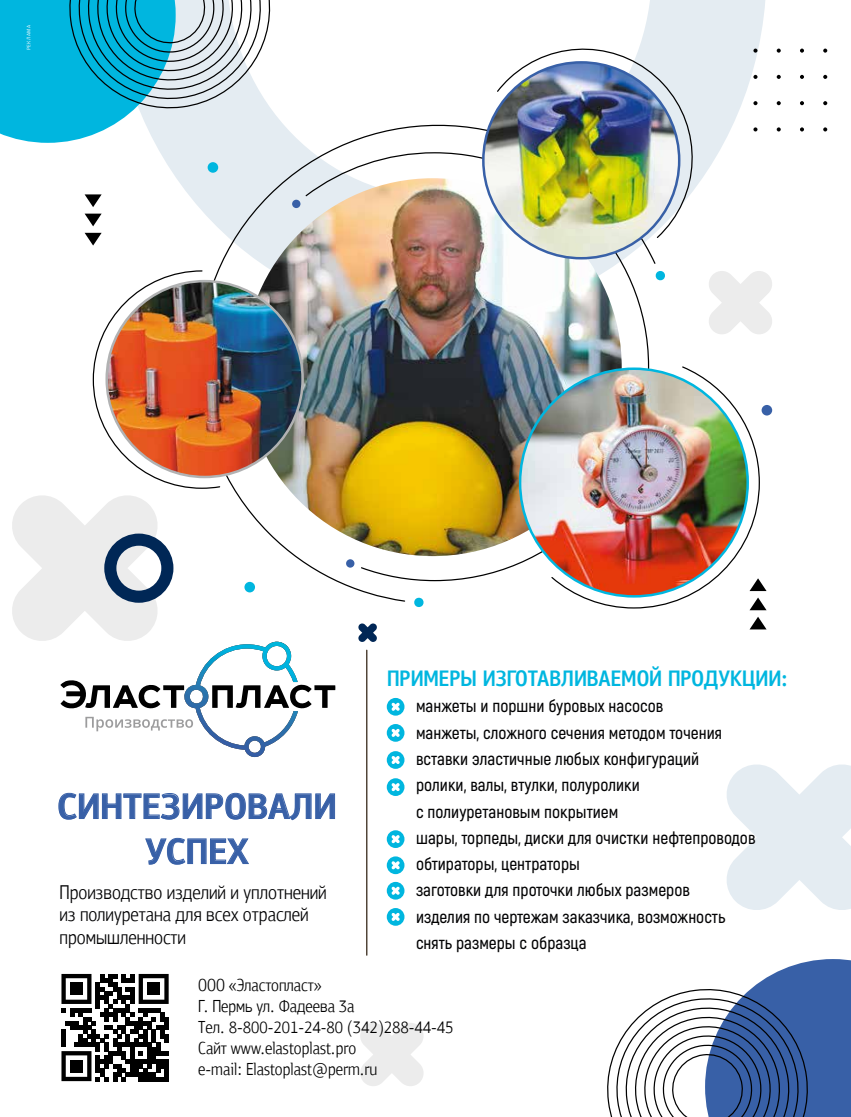
<style>
.page{position:relative;width:851px;height:1117px;background:#fff}
.page>*{position:absolute;margin:0;border:0;box-sizing:border-box;transform-origin:0 0}
.t1{font:600 17.5px/26.2px "Akrobat";color:#020203}
.t2{font:300 17.5px "PF Bulletin Sans Pro";color:#000}
.t3{font:5px "Russ News Sans";letter-spacing:.11em;color:#fff}
</style>
<div class="page">
<svg style="left:155px;top:0;width:610px;height:174px"></svg>
<svg style="left:358px;top:623px;width:19px;height:19px"></svg>
<svg style="left:709px;top:271px;width:63px;height:63px"></svg>
<svg style="left:727px;top:764px;width:123px;height:146px"></svg>
<svg style="left:753px;top:49px;width:4px;height:4px"></svg>
<svg style="left:753px;top:75px;width:4px;height:4px"></svg>
<svg style="left:753px;top:101px;width:4px;height:4px"></svg>
<svg style="left:753px;top:127px;width:4px;height:4px"></svg>
<svg style="left:776px;top:49px;width:4px;height:4px"></svg>
<svg style="left:776px;top:75px;width:4px;height:4px"></svg>
<svg style="left:776px;top:101px;width:4px;height:4px"></svg>
<svg style="left:776px;top:127px;width:4px;height:4px"></svg>
<svg style="left:800px;top:49px;width:3px;height:4px"></svg>
<svg style="left:800px;top:75px;width:3px;height:4px"></svg>
<svg style="left:800px;top:101px;width:3px;height:4px"></svg>
<svg style="left:800px;top:127px;width:3px;height:4px"></svg>
<svg style="left:823px;top:49px;width:4px;height:4px"></svg>
<svg style="left:823px;top:75px;width:4px;height:4px"></svg>
<svg style="left:823px;top:101px;width:4px;height:4px"></svg>
<svg style="left:823px;top:127px;width:4px;height:4px"></svg>
<svg style="left:0;top:0;width:275px;height:143px;background:#53bfd9"></svg>
<svg style="left:607px;top:959px;width:243px;height:157px"></svg>
<svg style="left:414px;top:602px;width:10px;height:5px"></svg>
<svg style="left:656px;top:271px;width:9px;height:10px"></svg>
<svg style="left:174px;top:100px;width:482px;height:502px"></svg>
<img style="left:244px;top:178px;width:377px;height:378px;border-radius:189px">
<img style="left:520px;top:368px;width:227px;height:228px;border-radius:114px">
<img style="left:483px;top:62px;width:196px;height:196px;border-radius:98px">
<img style="left:550px;top:365px;width:210px;height:244px">
<img style="left:496px;top:36px;width:209px;height:203px">
<svg style="left:85px;top:194px;width:17px;height:13px"></svg>
<svg style="left:85px;top:213px;width:17px;height:13px"></svg>
<svg style="left:85px;top:233px;width:17px;height:12px"></svg>
<svg style="left:750px;top:617px;width:16px;height:12px"></svg>
<svg style="left:749px;top:597px;width:17px;height:13px"></svg>
<svg style="left:749px;top:578px;width:17px;height:13px"></svg>
<div style="left:207px;top:162px;width:11px;height:11px;background:#00b6df;border-radius:50%"></div>
<div style="left:761px;top:405px;width:11px;height:10px;background:#3860a7;border-radius:50%"></div>
<hr style="left:366px;top:650px;width:1px;height:304px;background:#2d1f0f">
<svg style="left:386px;top:697px;width:18px;height:18px"></svg>
<svg style="left:386px;top:724px;width:18px;height:17px"></svg>
<svg style="left:386px;top:751px;width:18px;height:17px"></svg>
<svg style="left:386px;top:778px;width:18px;height:17px"></svg>
<svg style="left:386px;top:856px;width:18px;height:17px"></svg>
<svg style="left:386px;top:830px;width:18px;height:17px"></svg>
<svg style="left:386px;top:881px;width:18px;height:18px"></svg>
<svg style="left:386px;top:908px;width:18px;height:17px"></svg>
<img style="left:12px;top:270px;width:323px;height:486px">
<svg style="left:61px;top:973px;width:108px;height:107px"></svg>
<div style="left:70px;top:982px;width:13px;height:13px;background:#000"></div>
<div style="left:147px;top:982px;width:13px;height:13px;background:#000"></div>
<div style="left:70px;top:1059px;width:13px;height:13px;background:#000"></div>
<svg style="left:59px;top:792px;width:276px;height:27px"></svg>
<svg style="left:145px;top:837px;width:104px;height:27px"></svg>
<svg style="left:360px;top:1023px;width:64px;height:63px"></svg>
<p class="t3" style="left:26px;top:50px;width:27px;rotate:-90deg">РЕКЛАМА</p>
<p class="t1" style="left:416px;top:693px;width:341px">манжеты и поршни буровых насосов<br>манжеты, сложного сечения методом точения вставки эластичные любых конфигураций<br>ролики, валы, втулки, полуролики<br>с полиуретановым покрытием<br>шары, торпеды, диски для очистки нефтепроводов обтираторы, центраторы<br>заготовки для проточки любых размеров<br>изделия по чертежам заказчика, возможность снять размеры с образца</p>
<p class="t2" style="left:312px;top:1016px;width:59px">✔ ✓✔</p>
<p class="t2" style="left:414px;top:1016px;width:32px">✔✔ ✔</p>
<p class="t2" style="left:272px;top:1037px;width:85px">●▲▼□●▲▼ □</p>
<p class="t2" style="left:234px;top:1058px;width:79px">● ● ▲▼□ ● ▲▼</p>
</div>
